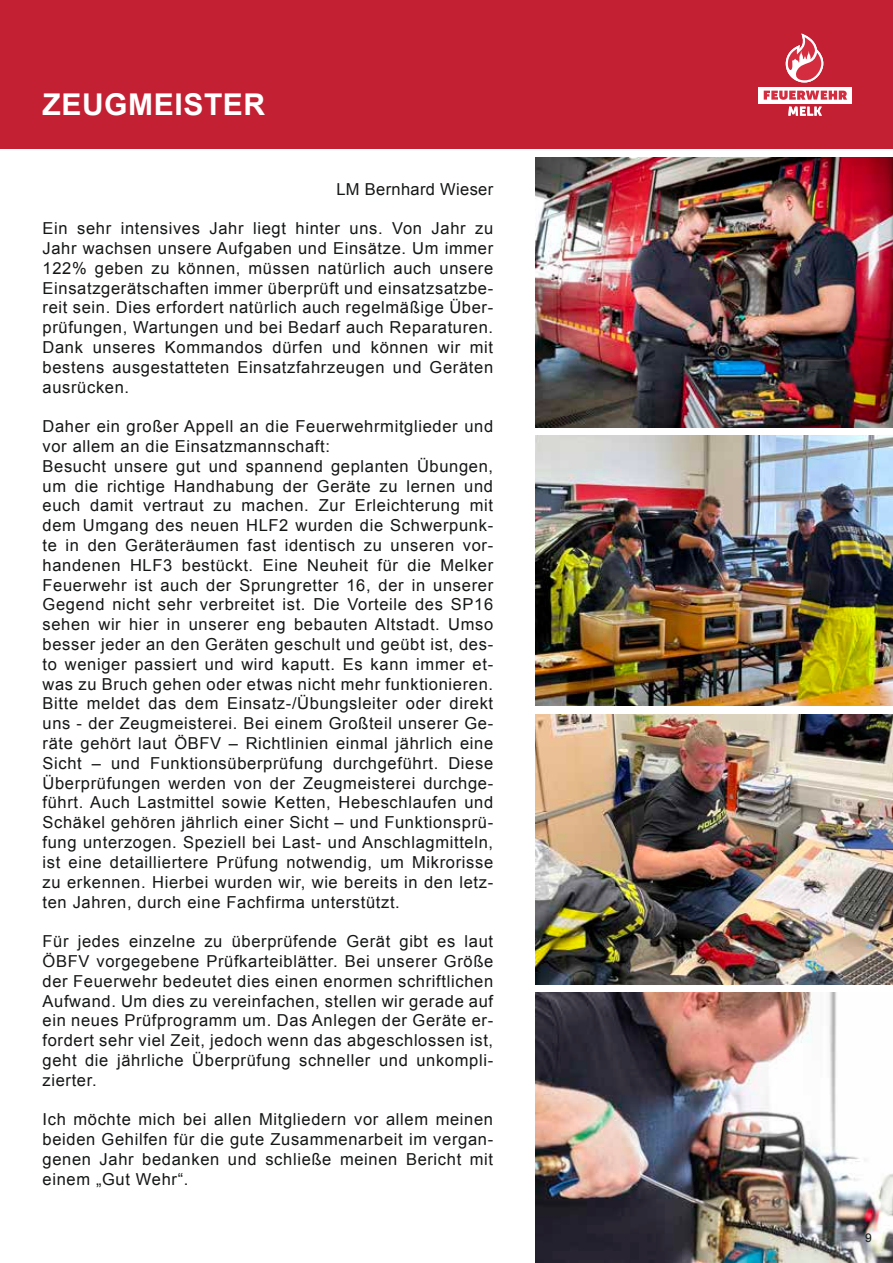
<style>
.page{position:relative;width:893px;height:1263px;background:#fff}
.page>*{position:absolute;margin:0;border:0;box-sizing:border-box;transform-origin:0 0}
.t1{font:700 30px "Arial";letter-spacing:.02em;color:#fff}
.t2{font:16.5px/19.8px "Arial";letter-spacing:.04em;color:#151616;text-align:justify}
.t3{font:16.5px "Arial";letter-spacing:.02em;color:#151616}
.t4{font:12px "Arial";color:#151616}
</style>
<div class="page">
<img style="left:536px;top:993px;width:357px;height:270px">
<div style="left:0;top:0;width:893px;height:149px;background:#c42033"></div>
<img style="left:536px;top:157px;width:357px;height:270px">
<img style="left:536px;top:436px;width:357px;height:270px">
<img style="left:536px;top:714px;width:357px;height:270px">
<svg style="left:788px;top:107px;width:34px;height:9px"></svg>
<svg style="left:786px;top:33px;width:37px;height:49px"></svg>
<div style="left:758px;top:87px;width:94px;height:16px;background:#fff"></div>
<svg style="left:764px;top:91px;width:83px;height:9px"></svg>
<h1 class="t1" style="left:43px;top:85px;width:224px">ZEUGMEISTER</h1>
<p class="t3" style="left:336px;top:178px;width:158px">LM Bernhard Wieser</p>
<p class="t2" style="left:43px;top:219px;width:452px">Ein sehr intensives Jahr liegt hinter uns. Von Jahr zu Jahr wachsen unsere Aufgaben und Einsätze. Um immer 122% geben zu können, müssen natürlich auch unsere Einsatzgerätschaften immer überprüft und einsatzsatzbe&shy;reit sein. Dies erfordert natürlich auch regelmäßige Über&shy;prüfungen, Wartungen und bei Bedarf auch Reparaturen.<br>Dank unseres Kommandos dürfen und können wir mit bestens ausgestatteten Einsatzfahrzeugen und Geräten ausrücken.</p>
<p class="t2" style="left:43px;top:417px;width:452px;text-align:left">Daher ein großer Appell an die Feuerwehrmitglieder und vor allem an die Einsatzmannschaft:<br>Besucht unsere gut und spannend geplanten Übungen, um die richtige Handhabung der Geräte zu lernen und euch damit vertraut zu machen. Zur Erleichterung mit dem Umgang des neuen HLF2 wurden die Schwerpunk&shy;te in den Geräteräumen fast identisch zu unseren vor&shy;handenen HLF3 bestückt. Eine Neuheit für die Melker Feuerwehr ist auch der Sprungretter 16, der in unserer Gegend nicht sehr verbreitet ist. Die Vorteile des SP16 sehen wir hier in unserer eng bebauten Altstadt. Umso besser jeder an den Geräten geschult und geübt ist, des&shy;to weniger passiert und wird kaputt. Es kann immer et&shy;was zu Bruch gehen oder etwas nicht mehr funktionieren.<br>Bitte meldet das dem Einsatz-/Übungsleiter oder direkt uns - der Zeugmeisterei. Bei einem Großteil unserer Ge&shy;räte gehört laut ÖBFV – Richtlinien einmal jährlich eine Sicht – und Funktionsüberprüfung durchgeführt. Diese Überprüfungen werden von der Zeugmeisterei durchge&shy;führt. Auch Lastmittel sowie Ketten, Hebeschlaufen und Schäkel gehören jährlich einer Sicht – und Funktionsprü&shy;fung unterzogen. Speziell bei Last- und Anschlagmitteln, ist eine detailliertere Prüfung notwendig, um Mikrorisse zu erkennen. Hierbei wurden wir, wie bereits in den letz&shy;ten Jahren, durch eine Fachfirma unterstützt.</p>
<p class="t2" style="left:43px;top:931px;width:452px">Für jedes einzelne zu überprüfende Gerät gibt es laut ÖBFV vorgegebene Prüfkarteiblätter. Bei unserer Größe der Feuerwehr bedeutet dies einen enormen schriftlichen Aufwand. Um dies zu vereinfachen, stellen wir gerade auf ein neues Prüfprogramm um. Das Anlegen der Geräte er&shy;fordert sehr viel Zeit, jedoch wenn das abgeschlossen ist, geht die jährliche Überprüfung schneller und unkompli&shy;zierter.</p>
<p class="t2" style="left:43px;top:1110px;width:452px">Ich möchte mich bei allen Mitgliedern vor allem meinen beiden Gehilfen für die gute Zusammenarbeit im vergan&shy;genen Jahr bedanken und schließe meinen Bericht mit einem „Gut Wehr“.</p>
<p class="t4" style="left:865px;top:1230px;width:8px">9</p>
</div>
